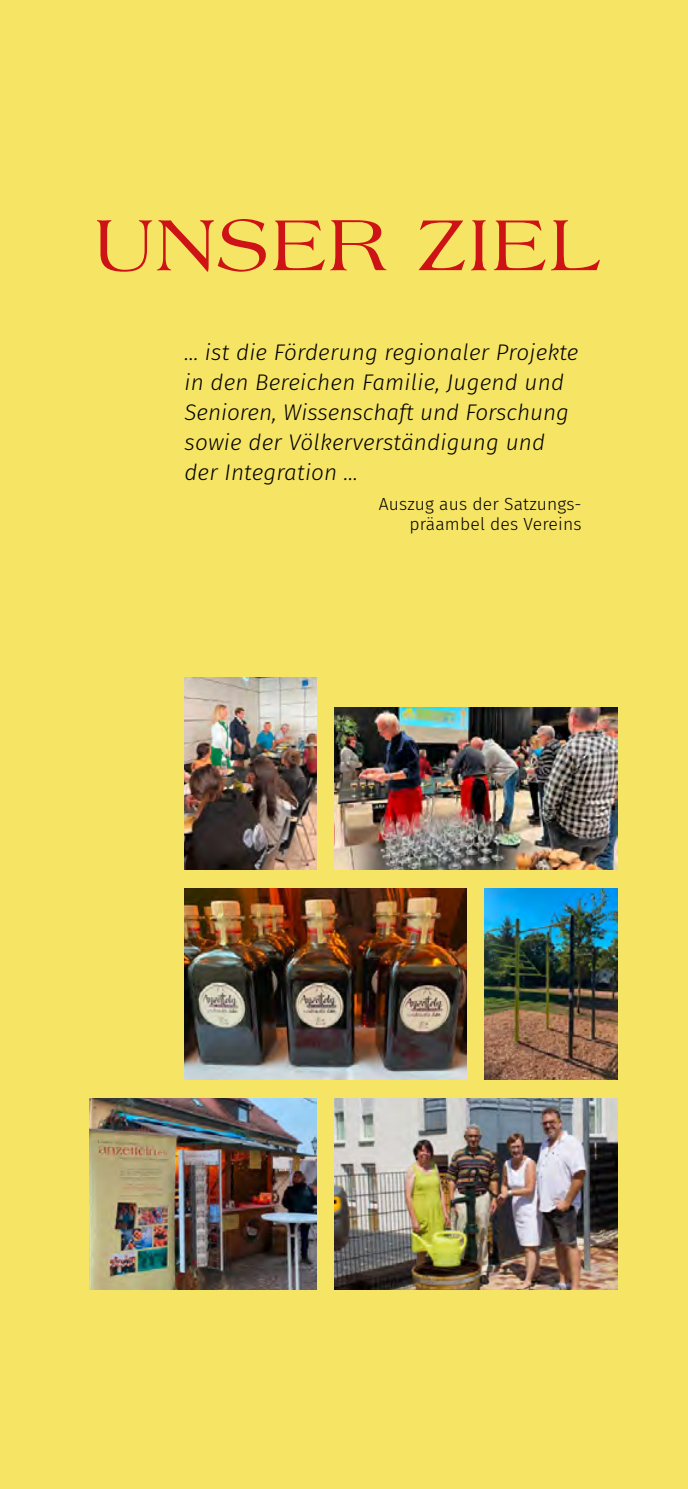
<style>
.page{position:relative;width:688px;height:1489px;background:#fff}
.page>*{position:absolute;margin:0;border:0;box-sizing:border-box;transform-origin:0 0}
.t1{font:77.5px "Americana Std";letter-spacing:.03em;color:#cd1316}
.t2{font:italic 300 22.5px/30px "Fira Sans";letter-spacing:.01em;color:#000}
.t3{font:300 17.5px/20px "Fira Sans";letter-spacing:.01em;color:#000;text-align:right}
</style>
<div class="page">
<div style="left:0;top:0;width:687px;height:1488px;background:#f6e465"></div>
<img style="left:184px;top:678px;width:133px;height:191px">
<img style="left:334px;top:707px;width:283px;height:162px">
<img style="left:184px;top:888px;width:283px;height:191px">
<img style="left:484px;top:888px;width:133px;height:191px">
<img style="left:90px;top:1098px;width:227px;height:191px">
<img style="left:334px;top:1098px;width:283px;height:191px">
<h1 class="t1" style="left:93px;top:202px;width:508px">UNSER ZIEL</h1>
<p class="t2" style="left:184px;top:337px;width:395px">… ist die Förderung regionaler Projekte in den Bereichen Familie, Jugend und Senioren, Wissenschaft und Forschung sowie der Völkerverständigung und der Integration …</p>
<p class="t3" style="left:378px;top:494px;width:204px">Auszug aus der Satzungs&shy;präambel des Vereins</p>
</div>
